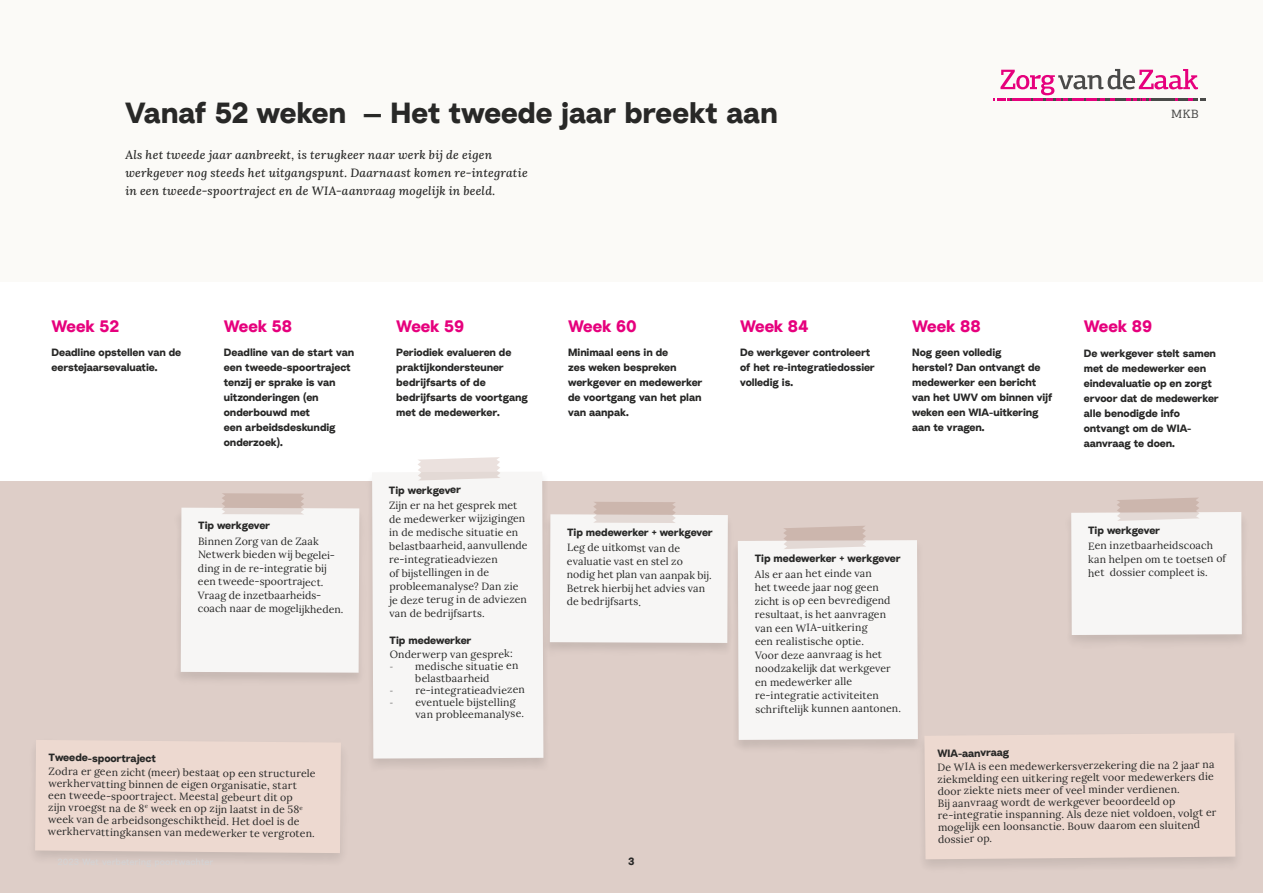
<style>
.page{position:relative;width:1263px;height:893px;background:#fff}
.page>*{position:absolute;margin:0;border:0;box-sizing:border-box;transform-origin:0 0}
.Whitepaper_Titel{font:700 28.95px "Radial";color:#282827}
.kop{font:700 16.5px "Radial";letter-spacing:-.01em;color:#e6007d}
.t1{font:12.15px "PF Centro Slab Pro";color:#4a4a49}
.Intro{font:italic 500 12px/18px "Lora";letter-spacing:.02em;color:#282827}
.Tip{font:10.5px/13.5px "Lora";letter-spacing:.005em;color:#282827}
.kop_intro{font:700 10.5px/15px "Radial";letter-spacing:-.01em;color:#282827}
.Body{font:10.5px/11.7px "Lora";letter-spacing:.005em;color:#282827}
.Body-2{font:6.15px "Lora";color:#282827}
.s1{font-family:"Open Sans";font-weight:300}
</style>
<div class="page">
<div style="left:0;top:0;width:1263px;height:294px;background:#fbfaf7"></div>
<div style="left:0;top:464px;width:1263px;height:429px;background:#decec8"></div>
<div style="left:0;top:282px;width:1263px;height:198px;background:#fff"></div>
<div style="left:174px;top:508px;width:192px;height:178px;background:#000;opacity:.1"></div>
<div style="left:543px;top:514px;width:191px;height:143px;background:#000;opacity:.1"></div>
<div style="left:366px;top:472px;width:184px;height:300px;background:#000;opacity:.1"></div>
<div style="left:372px;top:472px;width:171px;height:286px;background:#f7f6f5"></div>
<div style="left:731px;top:540px;width:194px;height:213px;background:#000;opacity:.1"></div>
<div style="left:1065px;top:512px;width:184px;height:137px;background:#000;opacity:.1"></div>
<svg style="left:417px;top:457px;width:84px;height:23px;background:#ebe2df"></svg>
<svg style="left:738px;top:526px;width:180px;height:214px;background:#f3f1ef"></svg>
<svg style="left:1071px;top:497px;width:171px;height:138px;background:#f2efed"></svg>
<svg style="left:181px;top:493px;width:178px;height:180px;background:#f3f1ef"></svg>
<svg style="left:550px;top:502px;width:178px;height:141px;background:#f3f0ee"></svg>
<div style="left:916px;top:732px;width:327px;height:142px;background:#d7c8c2"></div>
<div style="left:924px;top:733px;width:311px;height:126px;background:#edd9d0"></div>
<div style="left:27px;top:738px;width:323px;height:129px;background:#000;opacity:.1"></div>
<div style="left:35px;top:740px;width:306px;height:113px;background:#edd9d0"></div>
<svg style="left:993px;top:69px;width:212px;height:31px"></svg>
<p class="Whitepaper_Titel" style="left:125px;top:92px;width:654px">Vanaf 52 weken — Het tweede jaar breekt aan</p>
<p class="Intro" style="left:125px;top:145px;width:404px">Als het tweede jaar aanbreekt, is terugkeer naar werk bij de eigen werkgever nog steeds het uitgangspunt. Daarnaast komen re-integratie in een tweede-spoortraject en de WIA-aanvraag mogelijk in beeld.</p>
<p class="t1" style="left:1171px;top:106px;width:29px">MKB</p>
<p class="kop" style="left:52px;top:314px;width:69px">Week 52</p>
<p class="kop_intro" style="left:52px;top:344px;width:131px">Deadline opstellen van de eerstejaarsevaluatie.</p>
<p class="kop" style="left:224px;top:314px;width:70px">Week 58</p>
<p class="kop_intro" style="left:224px;top:344px;width:132px">Deadline van de start van een tweede-spoortraject tenzij er sprake is van uitzonderingen (en onderbouwd met<br>een arbeidsdeskundig onderzoek).</p>
<h2 class="kop_intro" style="left:198px;top:518px;width:74px">Tip werkgever</h2>
<p class="Tip" style="left:198px;top:534px;width:147px">Binnen Zorg van de Zaak<br>Netwerk bieden wij begelei&shy;ding in de re-integratie bij een tweede-spoortraject.<br>Vraag de inzetbaarheids&shy;coach naar de mogelijkheden.</p>
<p class="kop_intro" style="left:49px;top:749px;width:109px;rotate:1deg">Tweede-spoortraject</p>
<p class="Body" style="left:49px;top:763px;width:269px;line-height:12.3px;rotate:1deg">Zodra er geen zicht (meer) bestaat op een structurele werkhervatting binnen de eigen organisatie, start een tweede-spoortraject. Meestal gebeurt dit op<br>zijn vroegst na de 8</p>
<p class="Body-2" style="left:145px;top:801px;width:5px">e</p>
<p class="Body" style="left:151px;top:801px;width:150px;rotate:1deg">week en op zijn laatst in de 58</p>
<p class="Body-2" style="left:300px;top:803px;width:5px">e</p>
<p class="Body" style="left:48px;top:811px;width:268px;rotate:1deg">week van de arbeidsongeschiktheid. Het doel is de werkhervattingkansen van medewerker te vergroten.</p>
<p class="kop" style="left:396px;top:314px;width:69px">Week 59</p>
<p class="kop_intro" style="left:396px;top:344px;width:133px">Periodiek evalueren de praktijkondersteuner bedrijfsarts of de bedrijfsarts de voortgang met de medewerker.</p>
<h2 class="kop_intro" style="left:389px;top:482px;width:74px">Tip werkgever</h2>
<p class="Tip" style="left:389px;top:498px;width:140px">Zijn er na het gesprek met de medewerker wijzigingen in de medische situatie en belastbaarheid, aanvullende re-integratieadviezen<br>of bijstellingen in de probleemanalyse? Dan zie je deze terug in de adviezen van de bedrijfsarts.</p>
<h2 class="kop_intro" style="left:390px;top:632px;width:83px">Tip medewerker</h2>
<p class="Body" style="left:390px;top:647px;width:125px">Onderwerp van gesprek:</p>
<p class="Tip" style="left:390px;top:659px;width:130px;line-height:12.1px;text-align:center"><span class="s1">-</span> medische situatie en belastbaarheid</p>
<p class="Tip" style="left:390px;top:682px;width:137px"><span class="s1">-</span> re-integratieadviezen</p>
<p class="Tip" style="left:415px;top:695px;width:110px;line-height:12px;text-indent:-26px"><span class="s1">-</span> eventuele bijstelling van probleemanalyse.</p>
<p class="kop" style="left:568px;top:314px;width:70px">Week 60</p>
<p class="kop_intro" style="left:568px;top:344px;width:136px">Minimaal eens in de<br>zes weken bespreken werkgever en medewerker de voortgang van het plan van aanpak.</p>
<p class="kop" style="left:740px;top:314px;width:70px">Week 84</p>
<p class="kop_intro" style="left:740px;top:344px;width:136px">De werkgever controleert of het re-integratiedossier volledig is.</p>
<p class="kop" style="left:912px;top:314px;width:70px">Week 88</p>
<p class="kop_intro" style="left:912px;top:344px;width:142px">Nog geen volledig<br>herstel? Dan ontvangt de medewerker een bericht van het UWV om binnen vijf weken een WIA-uitkering aan te vragen.</p>
<p class="kop" style="left:1084px;top:315px;width:70px">Week 89</p>
<p class="kop_intro" style="left:1084px;top:345px;width:136px">De werkgever stelt samen met de medewerker een eindevaluatie op en zorgt ervoor dat de medewerker alle benodigde info ontvangt om de WIA&shy;aanvraag te doen.</p>
<h2 class="kop_intro" style="left:567px;top:524px;width:147px">Tip medewerker + werkgever</h2>
<p class="Tip" style="left:567px;top:540px;width:146px">Leg de uitkomst van de evaluatie vast en stel zo nodig het plan van aanpak bij.<br>Betrek hierbij het advies van de bedrijfsarts.</p>
<p class="kop_intro" style="left:628px;top:854px;width:8px">3</p>
<h2 class="kop_intro" style="left:755px;top:550px;width:147px">Tip medewerker + werkgever</h2>
<p class="Tip" style="left:755px;top:566px;width:148px">Als er aan het einde van<br>het tweede jaar nog geen zicht is op een bevredigend resultaat, is het aanvragen van een WIA-uitkering<br>een realistische optie.<br>Voor deze aanvraag is het noodzakelijk dat werkgever en medewerker alle re-integratie activiteiten schriftelijk kunnen aantonen.</p>
<h2 class="kop_intro" style="left:1088px;top:522px;width:74px">Tip werkgever</h2>
<p class="Tip" style="left:1088px;top:538px;width:139px">Een inzetbaarheidscoach kan helpen om te toetsen of het dossier compleet is.</p>
<p class="kop_intro" style="left:937px;top:745px;width:73px;rotate:-1deg">WIA-aanvraag</p>
<p class="Body" style="left:937px;top:762px;width:279px;text-align:justify;rotate:-1deg">De WIA is een medewerkersverzekering die na 2 jaar na ziekmelding een uitkering regelt voor medewerkers die door ziekte niets meer of veel minder verdienen.</p>
<p class="Body" style="left:937px;top:797px;width:280px;rotate:-1deg">Bij aanvraag wordt de werkgever beoordeeld op re-integratie inspanning. Als deze niet voldoen, volgt er mogelijk een loonsanctie. Bouw daarom een sluitend dossier op.</p>
</div>
